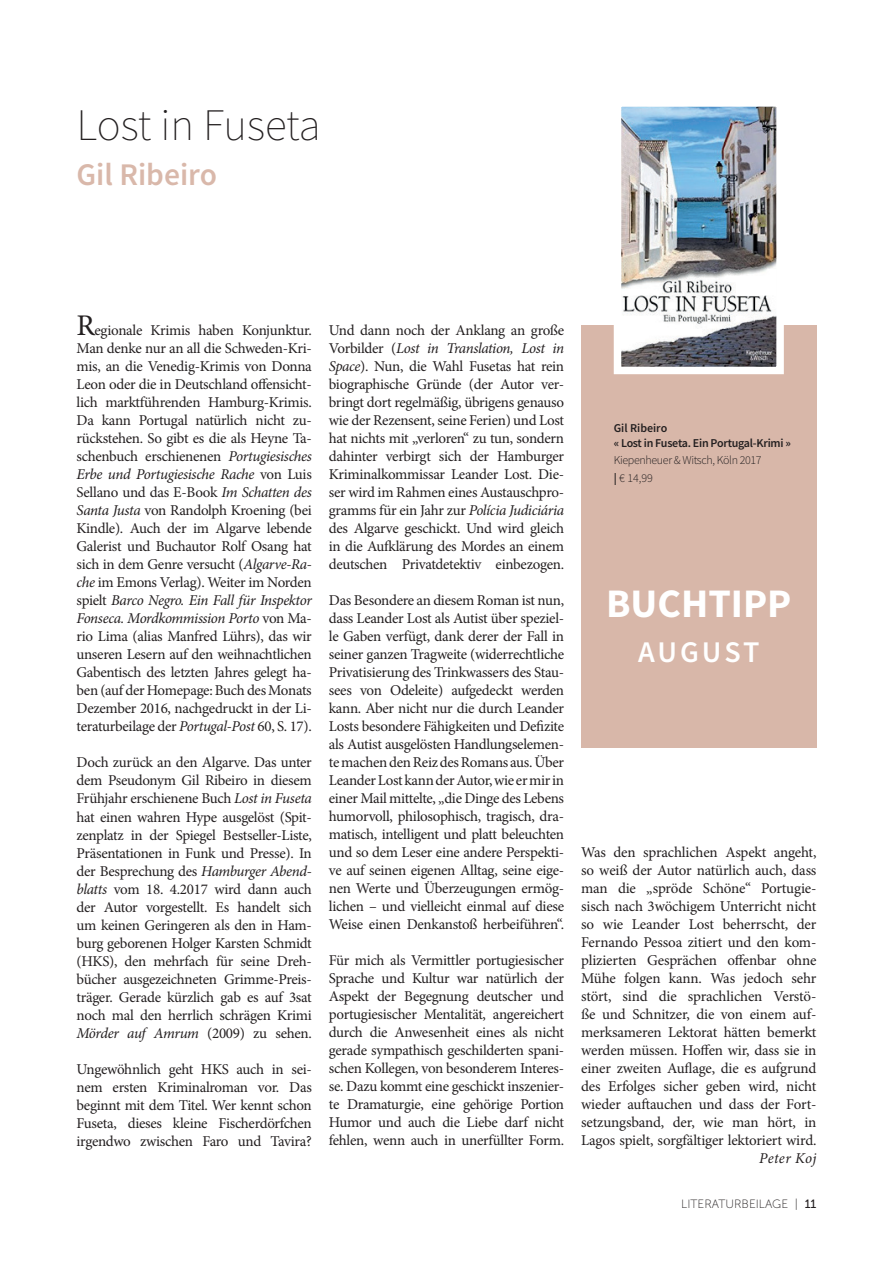
<style>
.page{position:relative;width:893px;height:1263px;background:#fff}
.page>*{position:absolute;margin:0;border:0;box-sizing:border-box;transform-origin:0 0}
.t1{font:200 45px "Source Sans Pro";letter-spacing:-.01em;color:#231f20}
.t2{font:700 40.5px "Source Sans Pro";color:#fff}
.t3{font:600 31.5px "Source Sans Pro";color:#d9b8aa}
.t4{font:600 30px "Source Sans Pro";letter-spacing:.09em;color:#fff}
.t5{font:15px/18px "Minion Pro";letter-spacing:-.02em;color:#231f20;text-align:justify}
.t6{font:italic 15px "Minion Pro";letter-spacing:.02em;color:#231f20}
.t7{font:600 12px/14.4px "Source Sans Pro";letter-spacing:-.02em;color:#231f20}
.t8{font:300 12px/18px "Source Sans Pro";letter-spacing:-.03em;color:#231f20}
.t9{font:12px "Museo Sans 100";color:#231f20}
.s1{font-size:30px}
.s2{font-style:italic}
.s3{font-weight:600}
.s4{font-family:"Museo Sans 500"}
</style>
<div class="page">
<div style="left:581px;top:325px;width:235px;height:422px;background:#d8b7a9"></div>
<img style="left:623px;top:108px;width:152px;height:257px">
<div style="left:614px;top:99px;width:170px;height:275px;border:8px solid #fff"></div>
<h1 class="t1" style="left:77px;top:98px;width:246px">Lost in Fuseta</h1>
<h3 class="t3" style="left:77px;top:154px;width:142px">Gil Ribeiro</h3>
<p class="t5" style="left:77px;top:322px;width:237px"><span class="s1">R</span>egionale Krimis haben Konjunktur.<br>Man denke nur an all die Schweden-Kri&shy;mis, an die Venedig-Krimis von Donna Leon oder die in Deutschland offensicht&shy;lich marktführenden Hamburg-Krimis.<br>Da kann Portugal natürlich nicht zu&shy;rückstehen. So gibt es die als Heyne Ta&shy;schenbuch erschienenen <span class="s2">Portugiesisches Erbe und Portugiesische Rache</span> von Luis Sellano und das E-Book <span class="s2">Im Schatten des Santa Justa</span> von Randolph Kroening (bei Kindle). Auch der im Algarve lebende Galerist und Buchautor Rolf Osang hat sich in dem Genre versucht (<span class="s2">Algarve-Ra&shy;che</span> im Emons Verlag). Weiter im Norden spielt <span class="s2">Barco Negro. Ein Fall für Inspektor Fonseca. Mordkommission Porto</span> von Ma&shy;rio Lima (alias Manfred Lührs), das wir unseren Lesern auf den weihnachtlichen Gabentisch des letzten Jahres gelegt ha&shy;ben (auf der Homepage: Buch des Monats Dezember 2016, nachgedruckt in der Li&shy;teraturbeilage der <span class="s2">Portugal-Post</span> 60, S. 17).</p>
<p class="t5" style="left:77px;top:754px;width:237px">Doch zurück an den Algarve. Das unter dem Pseudonym Gil Ribeiro in diesem Frühjahr erschienene Buch <span class="s2">Lost in Fuseta </span>hat einen wahren Hype ausgelöst (Spit&shy;zenplatz in der Spiegel Bestseller-Liste, Präsentationen in Funk und Presse). In der Besprechung des <span class="s2">Hamburger Abend&shy;blatts</span> vom 18. 4.2017 wird dann auch der Autor vorgestellt. Es handelt sich um keinen Geringeren als den in Ham&shy;burg geborenen Holger Karsten Schmidt (HKS), den mehrfach für seine Dreh&shy;bücher ausgezeichneten Grimme-Preis&shy;träger. Gerade kürzlich gab es auf 3sat noch mal den herrlich schrägen Krimi <span class="s2">Mörder auf Amrum</span> (2009) zu sehen.</p>
<p class="t5" style="left:77px;top:1060px;width:237px">Ungewöhnlich geht HKS auch in sei&shy;nem ersten Kriminalroman vor. Das beginnt mit dem Titel. Wer kennt schon Fuseta, dieses kleine Fischerdörfchen irgendwo zwischen Faro und Tavira?</p>
<p class="t5" style="left:329px;top:321px;width:237px">Und dann noch der Anklang an große Vorbilder (<span class="s2">Lost in Translation, Lost in Space</span>). Nun, die Wahl Fusetas hat rein biographische Gründe (der Autor ver&shy;bringt dort regelmäßig, übrigens genauso wie der Rezensent, seine Ferien) und Lost hat nichts mit „verloren“ zu tun, sondern dahinter verbirgt sich der Hamburger Kriminalkommissar Leander Lost. Die&shy;ser wird im Rahmen eines Austauschpro&shy;gramms für ein Jahr zur <span class="s2">Polícia Judiciária </span>des Algarve geschickt. Und wird gleich in die Aufklärung des Mordes an einem deutschen Privatdetektiv einbezogen.</p>
<p class="t5" style="left:329px;top:591px;width:237px">Das Besondere an diesem Roman ist nun, dass Leander Lost als Autist über speziel&shy;le Gaben verfügt, dank derer der Fall in seiner ganzen Tragweite (widerrechtliche Privatisierung des Trinkwassers des Stau&shy;sees von Odeleite) aufgedeckt werden kann. Aber nicht nur die durch Leander Losts besondere Fähigkeiten und Defizite als Autist ausgelösten Handlungselemen&shy;te machen den Reiz des Romans aus. Über Leander Lost kann der Autor, wie er mir in einer Mail mittelte, „die Dinge des Lebens humorvoll, philosophisch, tragisch, dra&shy;matisch, intelligent und platt beleuchten und so dem Leser eine andere Perspekti&shy;ve auf seinen eigenen Alltag, seine eige&shy;nen Werte und Überzeugungen ermög&shy;lichen – und vielleicht einmal auf diese Weise einen Denkanstoß herbeiführen“.</p>
<p class="t5" style="left:329px;top:951px;width:237px">Für mich als Vermittler portugiesischer Sprache und Kultur war natürlich der Aspekt der Begegnung deutscher und portugiesischer Mentalität, angereichert durch die Anwesenheit eines als nicht gerade sympathisch geschilderten spani&shy;schen Kollegen, von besonderem Interes&shy;se. Dazu kommt eine geschickt inszenier&shy;te Dramaturgie, eine gehörige Portion Humor und auch die Liebe darf nicht fehlen, wenn auch in unerfüllter Form.</p>
<p class="t7" style="left:614px;top:421px;width:179px">Gil Ribeiro<br>« Lost in Fuseta. Ein Portugal-Krimi »</p>
<p class="t8" style="left:614px;top:451px;width:149px">Kiepenheuer &amp; Witsch, Köln 2017 <span class="s3">|</span> € 14,99</p>
<h2 class="t2" style="left:606px;top:576px;width:187px">BUCHTIPP</h2>
<h3 class="t4" style="left:638px;top:632px;width:123px">AUGUST</h3>
<p class="t5" style="left:581px;top:843px;width:237px">Was den sprachlichen Aspekt angeht, so weiß der Autor natürlich auch, dass man die „spröde Schöne“ Portugie&shy;sisch nach 3wöchigem Unterricht nicht so wie Leander Lost beherrscht, der Fernando Pessoa zitiert und den kom&shy;plizierten Gesprächen offenbar ohne Mühe folgen kann. Was jedoch sehr stört, sind die sprachlichen Verstö&shy;ße und Schnitzer, die von einem auf&shy;merksameren Lektorat hätten bemerkt werden müssen. Hoffen wir, dass sie in einer zweiten Auflage, die es aufgrund des Erfolges sicher geben wird, nicht wieder auftauchen und dass der Fort&shy;setzungsband, der, wie man hört, in Lagos spielt, sorgfältiger lektoriert wird.</p>
<p class="t6" style="left:759px;top:1148px;width:59px">Peter Koj</p>
<p class="t9" style="left:681px;top:1198px;width:137px">LITERATURBEILAGE | <span class="s4">11</span></p>
</div>
